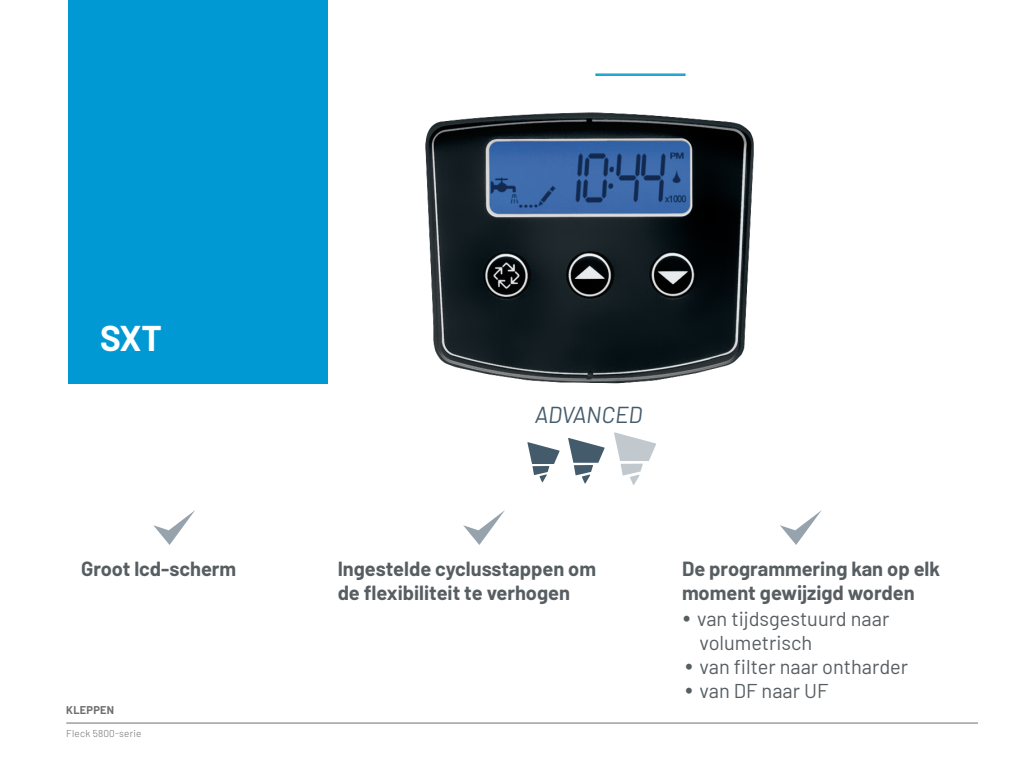
<style>
.page{position:relative;width:1024px;height:768px;background:#fff}
.page>*{position:absolute;margin:0;border:0;box-sizing:border-box;transform-origin:0 0}
.t1{font:700 35px "Barlow";color:#fff}
.t2{font:italic 23.1px "Barlow";color:#445b6c}
.t3{font:700 20px/24px "Barlow";color:#575e62}
.t4{font:20px/24px "Barlow";color:#575e62}
.t5{font:700 11px "Barlow";letter-spacing:.02em;color:#706f6f}
.t6{font:300 10px "Barlow";letter-spacing:.02em;color:#706f6f}
</style>
<div class="page">
<img style="left:425px;top:112px;width:329px;height:272px">
<svg style="left:527px;top:442px;width:33px;height:40px"></svg>
<svg style="left:568px;top:438px;width:37px;height:46px"></svg>
<svg style="left:614px;top:432px;width:42px;height:53px"></svg>
<div style="left:68px;top:0;width:260px;height:384px;background:#0099d4"></div>
<div style="left:595px;top:74px;width:90px;height:2px;border:1px solid #0099d4"></div>
<svg style="left:780px;top:510px;width:42px;height:35px"></svg>
<svg style="left:463px;top:510px;width:42px;height:35px"></svg>
<svg style="left:153px;top:510px;width:42px;height:35px"></svg>
<hr style="left:66px;top:723px;width:912px;height:1px;background:#706f6f">
<h1 class="t1" style="left:100px;top:312px;width:64px">SXT</h1>
<p class="t3" style="left:81px;top:555px;width:157px">Groot lcd-scherm</p>
<p class="t5" style="left:66px;top:702px;width:49px">KLEPPEN</p>
<p class="t6" style="left:66px;top:726px;width:77px">Fleck 5800-serie</p>
<p class="t2" style="left:535px;top:398px;width:109px">ADVANCED</p>
<p class="t3" style="left:338px;top:555px;width:260px">Ingestelde cyclusstappen om de flexibiliteit te verhogen</p>
<p class="t3" style="left:682px;top:555px;width:260px">De programmering kan op elk moment gewijzigd worden</p>
<p class="t4" style="left:700px;top:605px;width:191px;text-indent:-18px">• van tijdsgestuurd naar volumetrisch</p>
<p class="t4" style="left:684px;top:653px;width:225px">• van filter naar ontharder</p>
<p class="t4" style="left:684px;top:677px;width:145px">• van DF naar UF</p>
</div>
